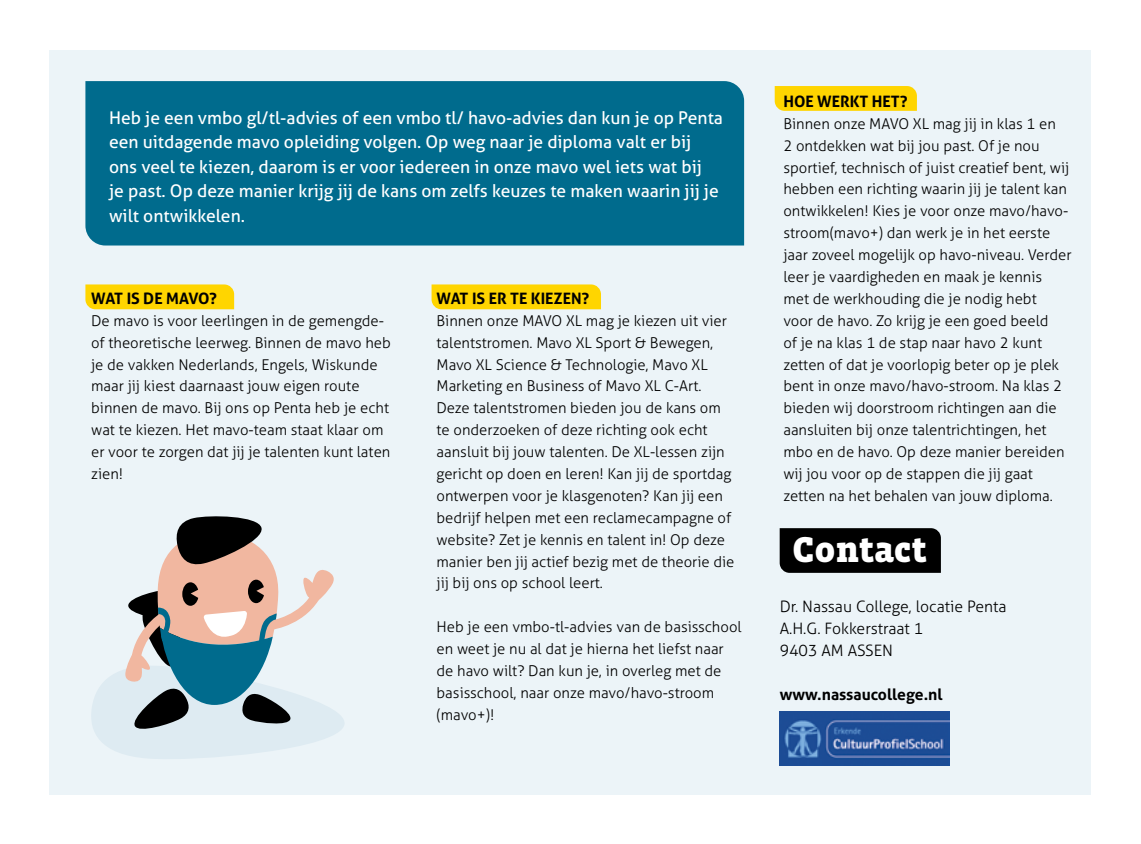
<style>
.page{position:relative;width:1141px;height:844px;background:#fff}
.page>*{position:absolute;margin:0;border:0;box-sizing:border-box;transform-origin:0 0}
.t1{font:900 36.75px "Vista Slab OTCE";color:#fff}
.intro{font:17.5px/24.5px "Aller";color:#fff}
.Penta_bodytekst{font:300 15.75px "Aller";color:#000}
.plat{font:700 15.75px "Aller";color:#000}
.Penta_bodytekst-2{font:700 15.75px "Aller";color:#000}
.kopje{font:700 15.75px "Aller";letter-spacing:-.02em;color:#000}
.plat-2{font:300 14.88px/21.9px "Aller";color:#000}
</style>
<div class="page">
<div style="left:50px;top:50px;width:1041px;height:744px;background:#ecf4f8"></div>
<div style="left:85px;top:81px;width:659px;height:164px;background:#006b8d"></div>
<div style="left:85px;top:284px;width:149px;height:25px;background:#ffd500"></div>
<div style="left:432px;top:284px;width:169px;height:25px;background:#ffd500"></div>
<div style="left:775px;top:86px;width:142px;height:25px;background:#ffd500"></div>
<div style="left:780px;top:528px;width:161px;height:44px;background:#000"></div>
<img style="left:780px;top:711px;width:169px;height:53px">
<svg style="left:91px;top:516px;width:253px;height:243px"></svg>
<p class="intro" style="left:109px;top:105px;width:615px">Heb je een vmbo gl/tl-advies of een vmbo tl/ havo-advies dan kun je op Penta een uitdagende mavo opleiding volgen. Op weg naar je diploma valt er bij ons veel te kiezen, daarom is er voor iedereen in onze mavo wel iets wat bij<br>je past. Op deze manier krijg jij de kans om zelfs keuzes te maken waarin jij je wilt ontwikkelen.</p>
<p class="kopje" style="left:91px;top:288px;width:127px">WAT IS DE MAVO?</p>
<p class="plat-2" style="left:91px;top:309px;width:301px">De mavo is voor leerlingen in de gemengde&shy;of theoretische leerweg. Binnen de mavo heb je de vakken Nederlands, Engels, Wiskunde maar jij kiest daarnaast jouw eigen route binnen de mavo. Bij ons op Penta heb je echt wat te kiezen. Het mavo-team staat klaar om er voor te zorgen dat jij je talenten kunt laten zien!</p>
<p class="plat" style="left:437px;top:288px;width:154px">WAT IS ER TE KIEZEN?</p>
<p class="plat-2" style="left:437px;top:309px;width:299px">Binnen onze MAVO XL mag je kiezen uit vier talentstromen. Mavo XL Sport &amp; Bewegen, Mavo XL Science &amp; Technologie, Mavo XL Marketing en Business of Mavo XL C-Art.<br>Deze talentstromen bieden jou de kans om te onderzoeken of deze richting ook echt aansluit bij jouw talenten. De XL-lessen zijn gericht op doen en leren! Kan jij de sportdag ontwerpen voor je klasgenoten? Kan jij een bedrijf helpen met een reclamecampagne of website? Zet je kennis en talent in! Op deze manier ben jij actief bezig met de theorie die jij bij ons op school leert.</p>
<p class="plat-2" style="left:437px;top:616px;width:307px">Heb je een vmbo-tl-advies van de basisschool en weet je nu al dat je hierna het liefst naar de havo wilt? Dan kun je, in overleg met de basisschool, naar onze mavo/havo-stroom (mavo+)!</p>
<p class="plat" style="left:783px;top:91px;width:126px">HOE WERKT HET?</p>
<p class="plat-2" style="left:783px;top:112px;width:290px">Binnen onze MAVO XL mag jij in klas 1 en<br>2 ontdekken wat bij jou past. Of je nou sportief, technisch of juist creatief bent, wij hebben een richting waarin jij je talent kan ontwikkelen! Kies je voor onze mavo/havo&shy;stroom(mavo+) dan werk je in het eerste jaar zoveel mogelijk op havo-niveau. Verder leer je vaardigheden en maak je kennis met de werkhouding die je nodig hebt<br>voor de havo. Zo krijg je een goed beeld<br>of je na klas 1 de stap naar havo 2 kunt zetten of dat je voorlopig beter op je plek bent in onze mavo/havo-stroom. Na klas 2 bieden wij doorstroom richtingen aan die aansluiten bij onze talentrichtingen, het mbo en de havo. Op deze manier bereiden wij jou voor op de stappen die jij gaat zetten na het behalen van jouw diploma.</p>
<p class="t1" style="left:793px;top:528px;width:136px">Contact</p>
<p class="Penta_bodytekst" style="left:780px;top:597px;width:228px">Dr. Nassau College, locatie Penta</p>
<p class="Penta_bodytekst" style="left:780px;top:619px;width:145px">A.H.G. Fokkerstraat 1</p>
<p class="Penta_bodytekst" style="left:780px;top:641px;width:115px">9403 AM ASSEN</p>
<p class="Penta_bodytekst-2" style="left:780px;top:684px;width:164px">www.nassaucollege.nl</p>
</div>
